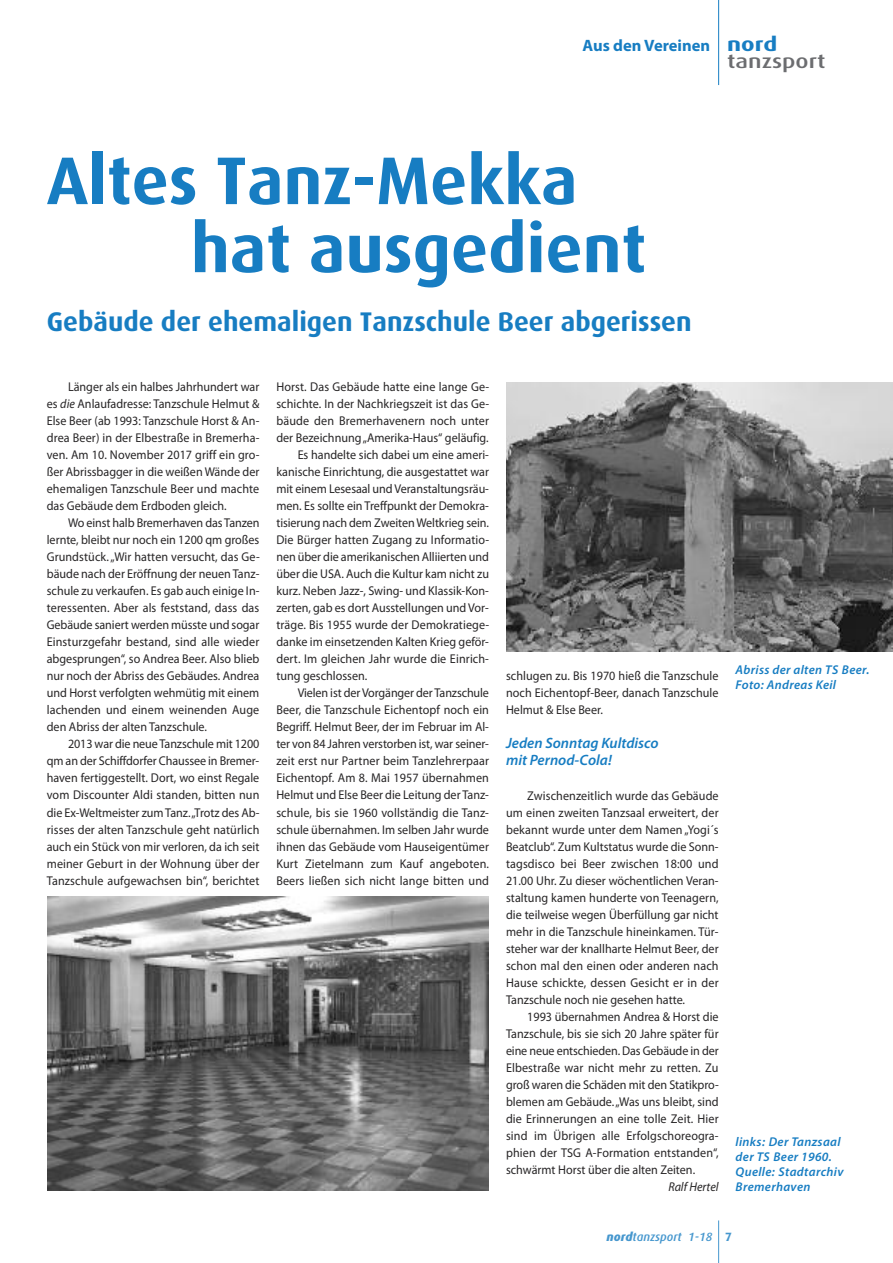
<style>
.page{position:relative;width:893px;height:1263px;background:#fff}
.page>*{position:absolute;margin:0;border:0;box-sizing:border-box;transform-origin:0 0}
.t1{font:700 67.5px/68.1px "Dax";color:#177dc2}
.t2{font:700 27px "Dax";color:#177dc2}
.t3{font:500 19.5px "Dax";color:#6c6d70;scale:1.25 1}
.t4{font:700 19.5px "Dax";color:#177dc2;scale:1.25 1}
.t5{font:700 16.5px "Myriad Pro";color:#177dc2}
.t6{font:italic 600 15px/17px "Myriad Pro";color:#177dc2}
.t7{font:12.75px/17px "Myriad Pro";color:#272526;text-align:justify;scale:.95 1}
.t8{font:italic 600 12.75px/14.9px "Myriad Pro";letter-spacing:.025em;color:#177dc2}
.t9{font:italic 12.75px "Myriad Pro";color:#272526;scale:.95 1}
.t10{font:italic 500 12px "Dax";color:#4697ce}
.s1{font-style:italic}
.s2{font-weight:800}
.s3{font-weight:700;font-style:normal}
</style>
<div class="page">
<hr style="left:718px;top:1220px;width:1px;height:43px;background:#4697ce">
<hr style="left:718px;top:0;width:1px;height:85px;background:#177dc2">
<img style="left:47px;top:896px;width:442px;height:295px">
<img style="left:506px;top:382px;width:387px;height:269px">
<p class="t5" style="left:583px;top:39px;width:129px">Aus den Vereinen</p>
<h3 class="t4" style="left:727px;top:33px;width:42px">nord</h3>
<h3 class="t3" style="left:727px;top:50px;width:80px">tanzsport</h3>
<h1 class="t1" style="left:191px;top:147px;width:457px;text-indent:-144px">Altes Tanz-Mekka hat ausgedient</h1>
<h2 class="t2" style="left:47px;top:306px;width:646px">Gebäude der ehemaligen Tanzschule Beer abgerissen</h2>
<p class="t7" style="left:47px;top:379px;width:225px;text-indent:21px">Länger als ein halbes Jahrhundert war es <span class="s1">die</span> Anlaufadresse: Tanzschule Helmut &amp; Else Beer (ab 1993: Tanzschule Horst &amp; An&shy;drea Beer) in der Elbestraße in Bremerha&shy;ven. Am 10. November 2017 griff ein gro&shy;ßer Abrissbagger in die weißen Wände der ehemaligen Tanzschule Beer und machte das Gebäude dem Erdboden gleich.</p>
<p class="t7" style="left:47px;top:516px;width:226px;text-indent:21px">Wo einst halb Bremerhaven das Tanzen lernte, bleibt nur noch ein 1200 qm großes Grundstück.„Wir hatten versucht, das Ge&shy;bäude nach der Eröffnung der neuen Tanz&shy;schule zu verkaufen. Es gab auch einige In&shy;teressenten. Aber als feststand, dass das Gebäude saniert werden müsste und sogar Einsturzgefahr bestand, sind alle wieder abgesprungen“, so Andrea Beer. Also blieb nur noch der Abriss des Gebäudes. Andrea und Horst verfolgten wehmütig mit einem lachenden und einem weinenden Auge den Abriss der alten Tanzschule.</p>
<p class="t7" style="left:47px;top:737px;width:225px;text-indent:21px">2013 war die neue Tanzschule mit 1200 qm an der Schiffdorfer Chaussee in Bremer&shy;haven fertiggestellt. Dort, wo einst Regale vom Discounter Aldi standen, bitten nun die Ex-Weltmeister zumTanz.„Trotz des Ab&shy;risses der alten Tanzschule geht natürlich auch ein Stück von mir verloren, da ich seit meiner Geburt in der Wohnung über der Tanzschule aufgewachsen bin“, berichtet</p>
<p class="t7" style="left:276px;top:379px;width:226px">Horst. Das Gebäude hatte eine lange Ge-</p>
<p class="t7" style="left:276px;top:396px;width:226px">schichte. In der Nachkriegszeit ist das Ge-</p>
<p class="t7" style="left:276px;top:413px;width:225px">bäude den Bremerhavenern noch unter</p>
<p class="t7" style="left:276px;top:430px;width:225px">der Bezeichnung„Amerika-Haus“ geläufig.</p>
<p class="t7" style="left:298px;top:447px;width:203px">Es handelte sich dabei um eine ameri-</p>
<p class="t7" style="left:276px;top:464px;width:225px">kanische Einrichtung, die ausgestattet war</p>
<p class="t7" style="left:276px;top:482px;width:225px">mit einem Lesesaal undVeranstaltungsräu-</p>
<p class="t7" style="left:276px;top:499px;width:225px">men. Es sollte ein Treffpunkt der Demokra-</p>
<p class="t7" style="left:276px;top:516px;width:225px">tisierung nach dem ZweitenWeltkrieg sein.</p>
<p class="t7" style="left:276px;top:533px;width:225px">Die Bürger hatten Zugang zu Informatio-</p>
<p class="t7" style="left:276px;top:550px;width:225px">nen über die amerikanischen Alliierten und</p>
<p class="t7" style="left:276px;top:567px;width:225px">über die USA. Auch die Kultur kam nicht zu</p>
<p class="t7" style="left:276px;top:584px;width:225px">kurz. Neben Jazz-, Swing- und Klassik-Kon-</p>
<p class="t7" style="left:276px;top:601px;width:225px">zerten, gab es dort Ausstellungen und Vor-</p>
<p class="t7" style="left:276px;top:618px;width:226px">träge. Bis 1955 wurde der Demokratiege-</p>
<p class="t7" style="left:276px;top:635px;width:225px">danke im einsetzenden Kalten Krieg geför-</p>
<p class="t7" style="left:276px;top:652px;width:225px">dert. Im gleichen Jahr wurde die Einrich-</p>
<p class="t7" style="left:276px;top:669px;width:97px">tung geschlossen.</p>
<p class="t7" style="left:298px;top:686px;width:203px">Vielen ist derVorgänger der Tanzschule</p>
<p class="t7" style="left:276px;top:703px;width:225px">Beer, die Tanzschule Eichentopf noch ein</p>
<p class="t7" style="left:276px;top:720px;width:225px">Begriff. Helmut Beer, der im Februar im Al-</p>
<p class="t7" style="left:276px;top:737px;width:225px">ter von 84 Jahren verstorben ist, war seiner-</p>
<p class="t7" style="left:276px;top:754px;width:225px">zeit erst nur Partner beim Tanzlehrerpaar</p>
<p class="t7" style="left:276px;top:771px;width:225px">Eichentopf. Am 8. Mai 1957 übernahmen</p>
<p class="t7" style="left:276px;top:788px;width:225px">Helmut und Else Beer die Leitung der Tanz-</p>
<p class="t7" style="left:276px;top:805px;width:225px">schule, bis sie 1960 vollständig die Tanz-</p>
<p class="t7" style="left:276px;top:822px;width:225px">schule übernahmen. Im selben Jahr wurde</p>
<p class="t7" style="left:276px;top:839px;width:225px">ihnen das Gebäude vom Hauseigentümer</p>
<p class="t7" style="left:276px;top:856px;width:225px">Kurt Zietelmann zum Kauf angeboten.</p>
<p class="t7" style="left:276px;top:873px;width:225px">Beers ließen sich nicht lange bitten und</p>
<p class="t7" style="left:506px;top:669px;width:225px">schlugen zu. Bis 1970 hieß die Tanzschule noch Eichentopf-Beer, danach Tanzschule Helmut &amp; Else Beer.</p>
<p class="t6" style="left:506px;top:736px;width:154px">Jeden Sonntag Kultdisco mit Pernod-Cola!</p>
<p class="t7" style="left:506px;top:788px;width:225px;text-indent:21px">Zwischenzeitlich wurde das Gebäude um einen zweiten Tanzsaal erweitert, der bekannt wurde unter dem Namen „Yogi´s Beatclub“. Zum Kultstatus wurde die Sonn&shy;tagsdisco bei Beer zwischen 18:00 und 21.00 Uhr. Zu dieser wöchentlichen Veran&shy;staltung kamen hunderte von Teenagern, die teilweise wegen Überfüllung gar nicht mehr in die Tanzschule hineinkamen. Tür&shy;steher war der knallharte Helmut Beer, der schon mal den einen oder anderen nach Hause schickte, dessen Gesicht er in der Tanzschule noch nie gesehen hatte.</p>
<p class="t7" style="left:506px;top:1009px;width:225px;text-indent:21px">1993 übernahmen Andrea &amp; Horst die Tanzschule, bis sie sich 20 Jahre später für eine neue entschieden. Das Gebäude in der Elbestraße war nicht mehr zu retten. Zu groß waren die Schäden mit den Statikpro&shy;blemen am Gebäude.„Was uns bleibt, sind die Erinnerungen an eine tolle Zeit. Hier sind im Übrigen alle Erfolgschoreogra&shy;phien der TSG A-Formation entstanden“, schwärmt Horst über die alten Zeiten.</p>
<p class="t9" style="left:668px;top:1182px;width:54px">Ralf Hertel</p>
<p class="t8" style="left:736px;top:664px;width:135px">Abriss der alten TS Beer.<br>Foto: Andreas Keil</p>
<p class="t8" style="left:736px;top:1135px;width:109px">links: Der Tanzsaal der TS Beer 1960.<br>Quelle: Stadtarchiv<br>Bremerhaven</p>
<p class="t10" style="left:607px;top:1230px;width:127px"><span class="s2">nord</span>tanzsport 1-18 <span class="s3">7</span></p>
</div>
